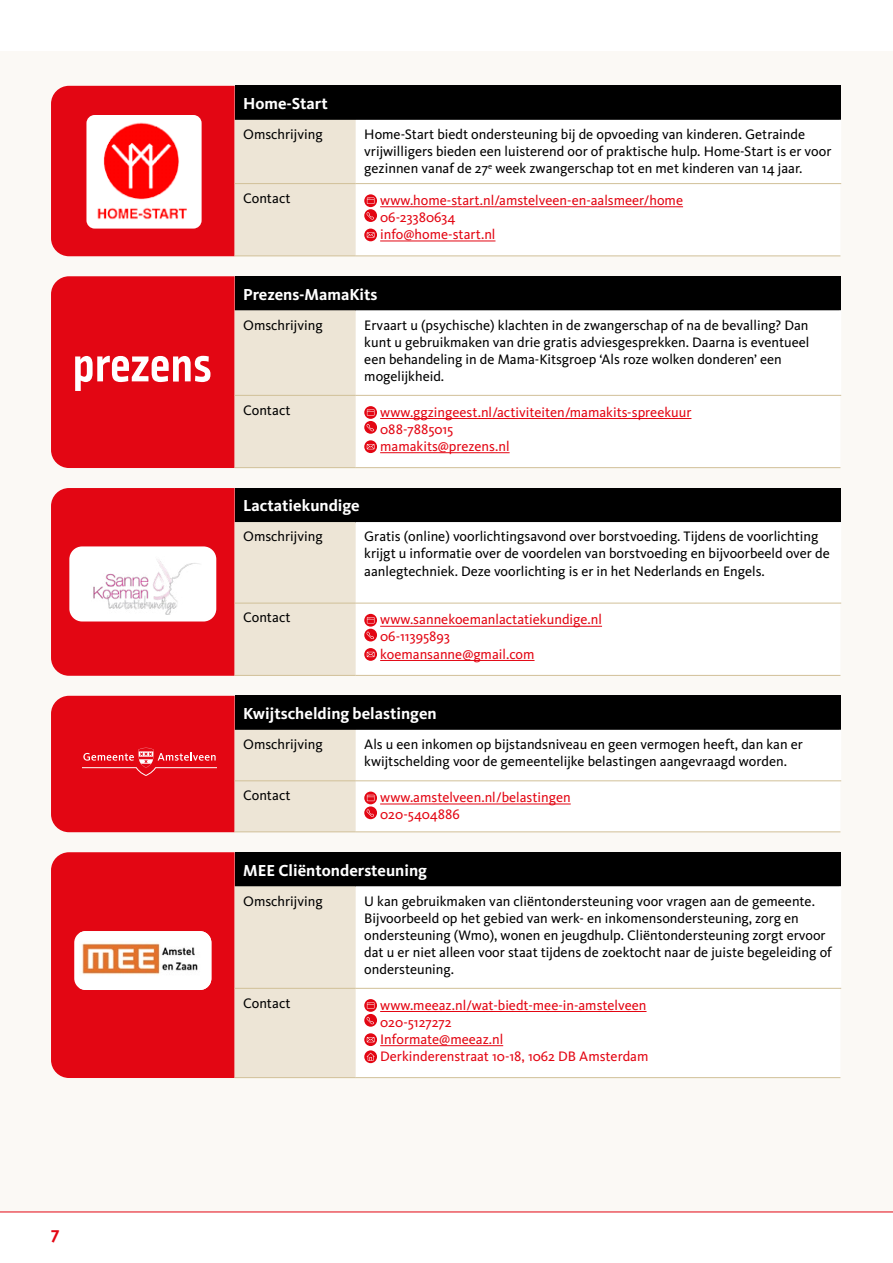
<style>
.page{position:relative;width:893px;height:1263px;background:#fff}
.page>*{position:absolute;margin:0;border:0;box-sizing:border-box;transform-origin:0 0}
.t1{font:700 18px "Kievit Pro";color:#e30613}
.t2{font:700 16.5px "Kievit Pro";color:#fff}
.t3{font:14.25px/17.1px "Kievit Pro";color:#000}
.t4{font:14.25px "Kievit Pro";color:#e30613}
</style>
<div class="page">
<div style="left:0;top:51px;width:893px;height:1161px;background:#fbf9f5"></div>
<hr style="left:0;top:1211px;width:893px;height:1px;background:#e30613">
<div style="left:235px;top:86px;width:605px;height:34px;background:#000"></div>
<svg style="left:51px;top:86px;width:305px;height:170px"></svg>
<div style="left:364px;top:197px;width:320px;height:45px;background:#fff"></div>
<hr style="left:840px;top:120px;width:1px;height:63px;background:#fff">
<hr style="left:235px;top:183px;width:121px;height:1px;background:#d1c098">
<hr style="left:356px;top:183px;width:485px;height:1px;background:#d1c098">
<hr style="left:235px;top:255px;width:121px;height:1px;background:#d1c098">
<hr style="left:356px;top:255px;width:484px;height:1px;background:#d1c098">
<hr style="left:380px;top:206px;width:303px;height:1px;background:#e30613">
<hr style="left:380px;top:241px;width:115px;height:1px;background:#e30613">
<svg style="left:364px;top:194px;width:13px;height:13px"></svg>
<svg style="left:367px;top:198px;width:7px;height:6px"></svg>
<svg style="left:364px;top:209px;width:13px;height:13px"></svg>
<svg style="left:367px;top:212px;width:7px;height:8px"></svg>
<svg style="left:364px;top:229px;width:13px;height:12px"></svg>
<svg style="left:367px;top:232px;width:7px;height:6px"></svg>
<div style="left:235px;top:276px;width:605px;height:34px;background:#000"></div>
<svg style="left:51px;top:276px;width:305px;height:192px;background:#d75759"></svg>
<div style="left:356px;top:310px;width:484px;height:144px;background:#fff"></div>
<hr style="left:840px;top:310px;width:1px;height:85px;background:#fff">
<hr style="left:235px;top:395px;width:121px;height:1px;background:#d1c098">
<hr style="left:356px;top:395px;width:485px;height:1px;background:#d1c098">
<hr style="left:235px;top:467px;width:121px;height:1px;background:#d1c098">
<hr style="left:356px;top:467px;width:484px;height:1px;background:#d1c098">
<hr style="left:380px;top:418px;width:311px;height:1px;background:#e30613">
<hr style="left:380px;top:452px;width:130px;height:1px;background:#e30613">
<svg style="left:364px;top:406px;width:13px;height:13px"></svg>
<svg style="left:367px;top:409px;width:7px;height:7px"></svg>
<svg style="left:364px;top:421px;width:13px;height:13px"></svg>
<svg style="left:367px;top:424px;width:7px;height:7px"></svg>
<svg style="left:364px;top:440px;width:13px;height:13px"></svg>
<svg style="left:367px;top:444px;width:7px;height:5px"></svg>
<div style="left:235px;top:488px;width:605px;height:34px;background:#000"></div>
<svg style="left:51px;top:488px;width:305px;height:188px"></svg>
<div style="left:356px;top:602px;width:484px;height:59px;background:#fff"></div>
<hr style="left:840px;top:522px;width:1px;height:81px;background:#fff">
<hr style="left:235px;top:603px;width:121px;height:1px;background:#d1c098">
<hr style="left:356px;top:603px;width:485px;height:1px;background:#d1c098">
<hr style="left:235px;top:675px;width:121px;height:1px;background:#d1c098">
<hr style="left:356px;top:675px;width:484px;height:1px;background:#d1c098">
<hr style="left:380px;top:626px;width:222px;height:1px;background:#e30613">
<hr style="left:380px;top:660px;width:155px;height:1px;background:#e30613">
<svg style="left:364px;top:614px;width:13px;height:13px"></svg>
<svg style="left:367px;top:617px;width:7px;height:6px"></svg>
<svg style="left:364px;top:629px;width:13px;height:12px"></svg>
<svg style="left:367px;top:632px;width:7px;height:7px"></svg>
<svg style="left:364px;top:648px;width:13px;height:13px"></svg>
<svg style="left:367px;top:652px;width:7px;height:5px"></svg>
<div style="left:235px;top:696px;width:605px;height:34px;background:#000"></div>
<svg style="left:51px;top:696px;width:305px;height:136px;background:#d04b4e"></svg>
<div style="left:356px;top:781px;width:484px;height:39px;background:#fff"></div>
<hr style="left:840px;top:730px;width:1px;height:50px;background:#fff">
<hr style="left:235px;top:780px;width:121px;height:1px;background:#d1c098">
<hr style="left:356px;top:780px;width:485px;height:1px;background:#d1c098">
<hr style="left:235px;top:831px;width:121px;height:1px;background:#d1c098">
<hr style="left:356px;top:831px;width:484px;height:1px;background:#d1c098">
<hr style="left:380px;top:804px;width:191px;height:1px;background:#e30613">
<svg style="left:364px;top:791px;width:13px;height:13px"></svg>
<svg style="left:367px;top:795px;width:7px;height:6px"></svg>
<svg style="left:364px;top:806px;width:13px;height:13px"></svg>
<svg style="left:367px;top:809px;width:7px;height:8px"></svg>
<div style="left:235px;top:852px;width:605px;height:34px;background:#000"></div>
<svg style="left:51px;top:852px;width:305px;height:226px;background:#da6a6a"></svg>
<div style="left:356px;top:886px;width:484px;height:178px;background:#fff"></div>
<hr style="left:840px;top:886px;width:1px;height:102px;background:#fff">
<hr style="left:235px;top:988px;width:121px;height:1px;background:#d1c098">
<hr style="left:356px;top:988px;width:485px;height:1px;background:#d1c098">
<hr style="left:235px;top:1077px;width:121px;height:1px;background:#d1c098">
<hr style="left:356px;top:1077px;width:484px;height:1px;background:#d1c098">
<hr style="left:380px;top:1011px;width:266px;height:1px;background:#e30613">
<hr style="left:380px;top:1045px;width:123px;height:1px;background:#e30613">
<svg style="left:364px;top:999px;width:13px;height:13px"></svg>
<svg style="left:367px;top:1002px;width:7px;height:7px"></svg>
<svg style="left:364px;top:1014px;width:13px;height:13px"></svg>
<svg style="left:367px;top:1017px;width:7px;height:7px"></svg>
<svg style="left:364px;top:1033px;width:13px;height:13px"></svg>
<svg style="left:367px;top:1037px;width:7px;height:5px"></svg>
<svg style="left:364px;top:1050px;width:13px;height:13px"></svg>
<svg style="left:367px;top:1053px;width:8px;height:8px"></svg>
<p class="t1" style="left:51px;top:1222px;width:10px">7</p>
<h3 class="t2" style="left:243px;top:94px;width:86px">Home-Start</h3>
<h1 class="t3" style="left:243px;top:126px;width:81px">Omschrijving</h1>
<h1 class="t3" style="left:364px;top:126px;width:469px">Home-Start biedt ondersteuning bij de opvoeding van kinderen. Getrainde vrijwilligers bieden een luisterend oor of praktische hulp. Home-Start is er voor gezinnen vanaf de 27<sup>e</sup> week zwangerschap tot en met kinderen van 14 jaar.</h1>
<h1 class="t3" style="left:243px;top:189px;width:49px">Contact</h1>
<h1 class="t4" style="left:380px;top:191px;width:304px">www.home-start.nl/amstelveen-en-aalsmeer/home</h1>
<h1 class="t4" style="left:380px;top:209px;width:77px">06-23380634</h1>
<h1 class="t4" style="left:380px;top:226px;width:117px">info@home-start.nl</h1>
<h3 class="t2" style="left:243px;top:284px;width:136px">Prezens-MamaKits</h3>
<h1 class="t3" style="left:243px;top:316px;width:81px">Omschrijving</h1>
<h1 class="t3" style="left:364px;top:316px;width:447px">Ervaart u (psychische) klachten in de zwangerschap of na de bevalling? Dan kunt u gebruikmaken van drie gratis adviesgesprekken. Daarna is eventueel een behandeling in de Mama-Kitsgroep ‘Als roze wolken donderen’ een mogelijkheid.</h1>
<h1 class="t3" style="left:243px;top:401px;width:49px">Contact</h1>
<h1 class="t4" style="left:380px;top:403px;width:313px">www.ggzingeest.nl/activiteiten/mamakits-spreekuur</h1>
<h1 class="t4" style="left:380px;top:420px;width:75px">088-7885015</h1>
<h1 class="t4" style="left:380px;top:437px;width:131px">mamakits@prezens.nl</h1>
<h3 class="t2" style="left:243px;top:496px;width:118px">Lactatiekundige</h3>
<h1 class="t3" style="left:243px;top:528px;width:81px">Omschrijving</h1>
<h1 class="t3" style="left:364px;top:528px;width:467px">Gratis (online) voorlichtingsavond over borstvoeding. Tijdens de voorlichting krijgt u informatie over de voordelen van borstvoeding en bijvoorbeeld over de aanlegtechniek. Deze voorlichting is er in het Nederlands en Engels.</h1>
<h1 class="t3" style="left:243px;top:609px;width:49px">Contact</h1>
<h1 class="t4" style="left:380px;top:611px;width:223px">www.sannekoemanlactatiekundige.nl</h1>
<h1 class="t4" style="left:380px;top:628px;width:71px">06-11395893</h1>
<h1 class="t4" style="left:380px;top:645px;width:156px">koemansanne@gmail.com</h1>
<h3 class="t2" style="left:243px;top:703px;width:195px">Kwijtschelding belastingen</h3>
<h1 class="t3" style="left:243px;top:736px;width:81px">Omschrijving</h1>
<h1 class="t3" style="left:364px;top:736px;width:440px">Als u een inkomen op bijstandsniveau en geen vermogen heeft, dan kan er kwijtschelding voor de gemeentelijke belastingen aangevraagd worden.</h1>
<h1 class="t3" style="left:243px;top:787px;width:49px">Contact</h1>
<h1 class="t4" style="left:380px;top:789px;width:192px">www.amstelveen.nl/belastingen</h1>
<h1 class="t4" style="left:380px;top:806px;width:81px">020-5404886</h1>
<h3 class="t2" style="left:243px;top:860px;width:186px">MEE Cliëntondersteuning</h3>
<h1 class="t3" style="left:243px;top:892px;width:81px">Omschrijving</h1>
<h1 class="t3" style="left:364px;top:892px;width:469px">U kan gebruikmaken van cliëntondersteuning voor vragen aan de gemeente.<br>Bijvoorbeeld op het gebied van werk- en inkomensondersteuning, zorg en ondersteuning (Wmo), wonen en jeugdhulp. Cliëntondersteuning zorgt ervoor dat u er niet alleen voor staat tijdens de zoektocht naar de juiste begeleiding of ondersteuning.</h1>
<h1 class="t3" style="left:243px;top:994px;width:49px">Contact</h1>
<h1 class="t4" style="left:380px;top:996px;width:268px">www.meeaz.nl/wat-biedt-mee-in-amstelveen</h1>
<h1 class="t4" style="left:380px;top:1013px;width:73px">020-5127272</h1>
<h1 class="t4" style="left:380px;top:1030px;width:125px">Informate@meeaz.nl</h1>
<h1 class="t4" style="left:380px;top:1047px;width:270px">Derkinderenstraat 10-18, 1062 DB Amsterdam</h1>
</div>
